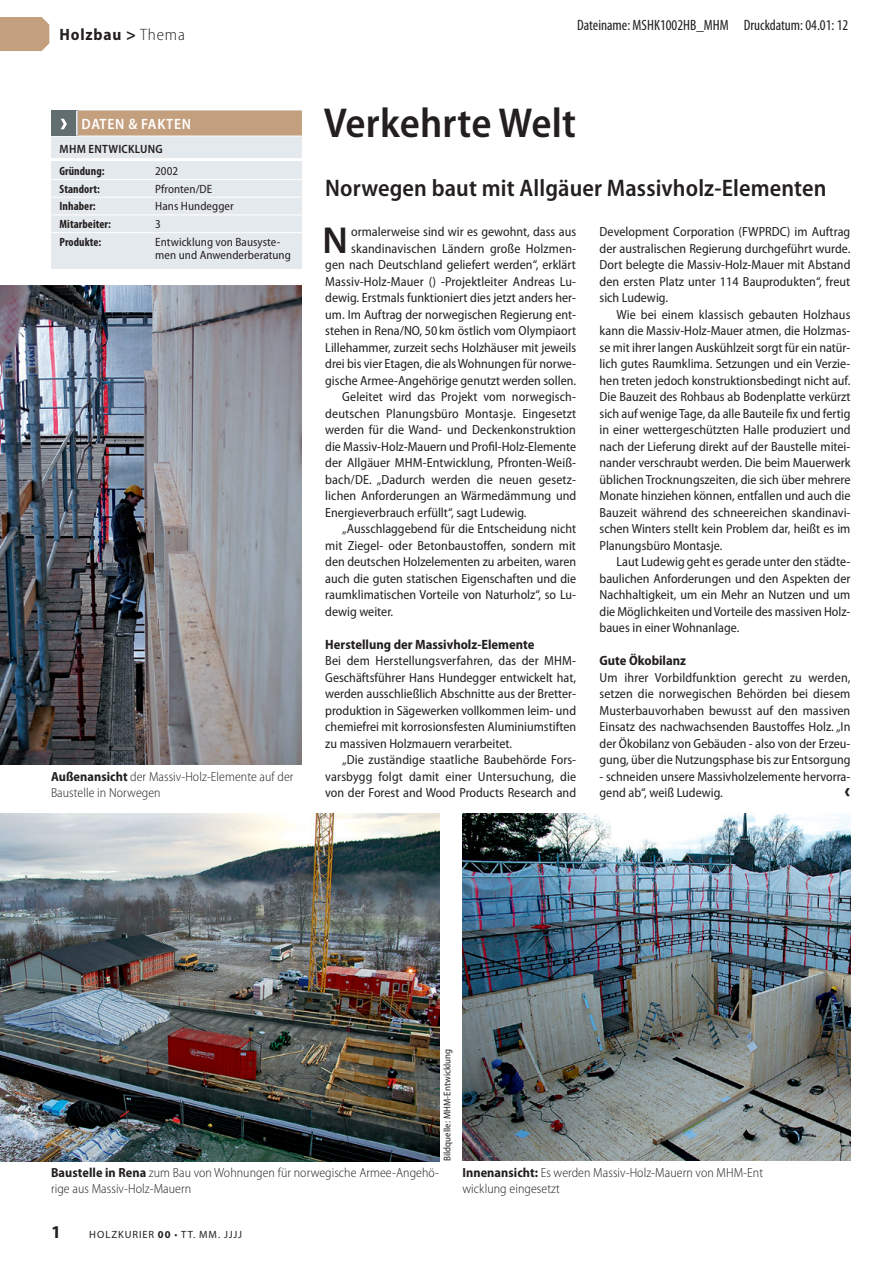
<style>
.page{position:relative;width:893px;height:1263px;background:#fff}
.page>*{position:absolute;margin:0;border:0;box-sizing:border-box;transform-origin:0 0}
.t1{font:600 semi-condensed 42px "Myriad Pro";letter-spacing:.005em;color:#231f20}
.t2{font:600 37.65px "Myriad Pro";color:#231f20}
.t3{font:600 semi-condensed 24px "Myriad Pro";letter-spacing:.005em;color:#231f20}
.t4{font:900 21px "Myriad Pro";color:#231f20}
.t5{font:700 18px "Myriad Pro";color:#231f20}
.t6{font:700 semi-condensed 16.5px "Myriad Pro";letter-spacing:.05em;color:#231f20}
.t7{font:condensed 15px "Myriad Pro";color:#231f20}
.t8{font:600 semi-condensed 15px "Myriad Pro";letter-spacing:.045em;color:#fff}
.t9{font:700 semi-condensed 13.5px "Myriad Pro";color:#231f20}
.t10{font:semi-condensed 13.2px/16.5px "Myriad Pro";color:#231f20;text-align:justify}
.t11{font:300 semi-condensed 13.2px/16.5px "Myriad Pro";letter-spacing:.005em;color:#231f20}
.t12{font:semi-condensed 12px/13.5px "Myriad Pro";letter-spacing:.005em;color:#231f20}
.t13{font:700 condensed 12px "Myriad Pro";letter-spacing:.005em;color:#231f20}
.t14{font:600 semi-condensed 12px "Myriad Pro";letter-spacing:.02em;color:#231f20}
.t15{font:10.5px "Myriad Pro";letter-spacing:.09em;color:#231f20}
.t16{font:semi-condensed 9.75px "Myriad Pro";letter-spacing:.005em;color:#231f20}
.s1{font-weight:300}
.s2{font-weight:700}
</style>
<div class="page">
<img style="left:0;top:814px;width:439px;height:347px">
<img style="left:462px;top:814px;width:388px;height:347px">
<img style="left:0;top:286px;width:302px;height:478px">
<div style="left:51px;top:111px;width:251px;height:158px;background:#e4e9ed"></div>
<div style="left:77px;top:111px;width:225px;height:25px;background:#c49f7e"></div>
<hr style="left:51px;top:136px;width:251px;height:1px;background:#fff">
<hr style="left:51px;top:158px;width:251px;height:3px;background:#fff">
<hr style="left:51px;top:179px;width:251px;height:1px;background:#fff">
<hr style="left:51px;top:197px;width:251px;height:1px;background:#fff">
<hr style="left:51px;top:215px;width:251px;height:1px;background:#fff">
<hr style="left:51px;top:232px;width:251px;height:1px;background:#fff">
<div style="left:51px;top:111px;width:26px;height:25px;background:#626d70"></div>
<svg style="left:61px;top:119px;width:6px;height:10px"></svg>
<hr style="left:76px;top:111px;width:2px;height:25px;background:#fff">
<div style="left:0;top:17px;width:49px;height:34px;background:#c49f7e"></div>
<p class="t6" style="left:60px;top:25px;width:127px">Holzbau &gt; <span class="s1">Thema</span></p>
<p class="t8" style="left:82px;top:116px;width:102px">Daten &amp; Fakten</p>
<p class="t14" style="left:60px;top:142px;width:105px">mhm Entwicklung</p>
<p class="t13" style="left:60px;top:164px;width:47px">Gründung:</p>
<p class="t12" style="left:155px;top:164px;width:24px">2002</p>
<p class="t13" style="left:60px;top:182px;width:42px">Standort:</p>
<p class="t12" style="left:155px;top:182px;width:59px">Pfronten/DE</p>
<p class="t13" style="left:60px;top:200px;width:38px">Inhaber:</p>
<p class="t12" style="left:155px;top:200px;width:80px">Hans Hundegger</p>
<p class="t13" style="left:60px;top:217px;width:53px">Mitarbeiter:</p>
<p class="t12" style="left:155px;top:218px;width:7px">3</p>
<p class="t13" style="left:60px;top:235px;width:43px">Produkte:</p>
<p class="t12" style="left:155px;top:235px;width:137px">Entwicklung von Bausyste&shy;men und Anwenderberatung</p>
<p class="t11" style="left:51px;top:768px;width:244px"><span class="s2">Außenansicht</span> der Massiv-Holz-Elemente auf der<br>Baustelle in Norwegen</p>
<p class="t7" style="left:577px;top:17px;width:273px">Dateiname: MSHK1002HB_MHM Druckdatum: 04.01: 12</p>
<h1 class="t1" style="left:324px;top:100px;width:254px">Verkehrte Welt</h1>
<h3 class="t3" style="left:325px;top:175px;width:503px">Norwegen baut mit Allgäuer Massivholz-Elementen</h3>
<h2 class="t2" style="left:323px;top:219px;width:27px">N</h2>
<p class="t10" style="left:351px;top:224px;width:227px">ormalerweise sind wir es gewohnt, dass aus</p>
<p class="t10" style="left:351px;top:240px;width:227px">skandinavischen Ländern große Holzmen-</p>
<p class="t10" style="left:325px;top:257px;width:252px">gen nach Deutschland geliefert werden“, erklärt</p>
<p class="t10" style="left:325px;top:273px;width:252px">Massiv-Holz-Mauer () -Projektleiter Andreas Lu-</p>
<p class="t10" style="left:325px;top:290px;width:252px">dewig. Erstmals funktioniert dies jetzt anders her-</p>
<p class="t10" style="left:325px;top:306px;width:252px">um. Im Auftrag der norwegischen Regierung ent-</p>
<p class="t10" style="left:325px;top:323px;width:252px">stehen in Rena/NO, 50 km östlich vom Olympiaort</p>
<p class="t10" style="left:325px;top:339px;width:252px">Lillehammer, zurzeit sechs Holzhäuser mit jeweils</p>
<p class="t10" style="left:325px;top:356px;width:252px">drei bis vier Etagen, die als Wohnungen für norwe-</p>
<p class="t10" style="left:325px;top:372px;width:252px">gische Armee-Angehörige genutzt werden sollen.</p>
<p class="t10" style="left:342px;top:389px;width:235px">Geleitet wird das Projekt vom norwegisch-</p>
<p class="t10" style="left:325px;top:405px;width:252px">deutschen Planungsbüro Montasje. Eingesetzt</p>
<p class="t10" style="left:325px;top:422px;width:252px">werden für die Wand- und Deckenkonstruktion</p>
<p class="t10" style="left:325px;top:438px;width:252px">die Massiv-Holz-Mauern und Profil-Holz-Elemente</p>
<p class="t10" style="left:325px;top:455px;width:252px">der Allgäuer MHM-Entwicklung, Pfronten-Weiß-</p>
<p class="t10" style="left:325px;top:471px;width:252px">bach/DE. „Dadurch werden die neuen gesetz-</p>
<p class="t10" style="left:325px;top:488px;width:253px">lichen Anforderungen an Wärmedämmung und</p>
<p class="t10" style="left:325px;top:504px;width:203px">Energieverbrauch erfüllt“, sagt Ludewig.</p>
<p class="t10" style="left:342px;top:521px;width:235px">„Ausschlaggebend für die Entscheidung nicht</p>
<p class="t10" style="left:325px;top:537px;width:252px">mit Ziegel- oder Betonbaustoffen, sondern mit</p>
<p class="t10" style="left:325px;top:554px;width:252px">den deutschen Holzelementen zu arbeiten, waren</p>
<p class="t10" style="left:325px;top:570px;width:252px">auch die guten statischen Eigenschaften und die</p>
<p class="t10" style="left:325px;top:587px;width:252px">raumklimatischen Vorteile von Naturholz“, so Lu-</p>
<p class="t10" style="left:325px;top:603px;width:70px">dewig weiter.</p>
<p class="t9" style="left:325px;top:637px;width:211px">Herstellung der Massivholz-Elemente</p>
<p class="t10" style="left:325px;top:653px;width:252px">Bei dem Herstellungsverfahren, das der MHM-Geschäftsführer Hans Hundegger entwickelt hat, werden ausschließlich Abschnitte aus der Bretter&shy;produktion in Sägewerken vollkommen leim- und chemiefrei mit korrosionsfesten Aluminiumstiften zu massiven Holzmauern verarbeitet.</p>
<p class="t10" style="left:325px;top:752px;width:252px;text-indent:17px">„Die zuständige staatliche Baubehörde Fors&shy;varsbygg folgt damit einer Untersuchung, die von der Forest and Wood Products Research and</p>
<p class="t10" style="left:600px;top:224px;width:252px">Development Corporation (FWPRDC) im Auftrag der australischen Regierung durchgeführt wurde.<br>Dort belegte die Massiv-Holz-Mauer mit Abstand den ersten Platz unter 114 Bauprodukten“, freut sich Ludewig.</p>
<p class="t10" style="left:600px;top:306px;width:253px;text-indent:17px">Wie bei einem klassisch gebauten Holzhaus kann die Massiv-Holz-Mauer atmen, die Holzmas&shy;se mit ihrer langen Auskühlzeit sorgt für ein natür&shy;lich gutes Raumklima. Setzungen und ein Verzie&shy;hen treten jedoch konstruktionsbedingt nicht auf.<br>Die Bauzeit des Rohbaus ab Bodenplatte verkürzt sich auf wenige Tage, da alle Bauteile fix und fertig in einer wettergeschützten Halle produziert und nach der Lieferung direkt auf der Baustelle mitei&shy;nander verschraubt werden. Die beim Mauerwerk üblichen Trocknungszeiten, die sich über mehrere Monate hinziehen können, entfallen und auch die Bauzeit während des schneereichen skandinavi&shy;schen Winters stellt kein Problem dar, heißt es im Planungsbüro Montasje.</p>
<p class="t10" style="left:600px;top:554px;width:252px;text-indent:17px">Laut Ludewig geht es gerade unter den städte&shy;baulichen Anforderungen und den Aspekten der Nachhaltigkeit, um ein Mehr an Nutzen und um die Möglichkeiten und Vorteile des massiven Holz&shy;baues in einer Wohnanlage.</p>
<p class="t9" style="left:600px;top:653px;width:88px">Gute Ökobilanz</p>
<p class="t10" style="left:600px;top:669px;width:252px">Um ihrer Vorbildfunktion gerecht zu werden, setzen die norwegischen Behörden bei diesem Musterbauvorhaben bewusst auf den massiven Einsatz des nachwachsenden Baustoffes Holz. „In der Ökobilanz von Gebäuden - also von der Erzeu&shy;gung, über die Nutzungsphase bis zur Entsorgung</p>
<p class="t10" style="left:600px;top:768px;width:252px">- schneiden unsere Massivholzelemente hervorra&shy;gend ab“, weiß Ludewig.</p>
<h3 class="t4" style="left:845px;top:779px;width:7px">‹</h3>
<p class="t16" style="left:442px;top:1161px;width:114px;rotate:-90deg">Bildquelle: MHM-Entwicklung</p>
<p class="t11" style="left:51px;top:1164px;width:389px"><span class="s2">Baustelle in Rena</span> zum Bau von Wohnungen für norwegische Armee-Angehö&shy;rige aus Massiv-Holz-Mauern</p>
<h3 class="t5" style="left:51px;top:1222px;width:11px">1</h3>
<p class="t15" style="left:89px;top:1229px;width:154px">HOLZKURIER <span class="s2">00</span> • TT. MM. JJJJ</p>
<p class="t11" style="left:462px;top:1164px;width:302px"><span class="s2">Innenansicht:</span> Es werden Massiv-Holz-Mauern von MHM-Ent wicklung eingesetzt</p>
</div>
